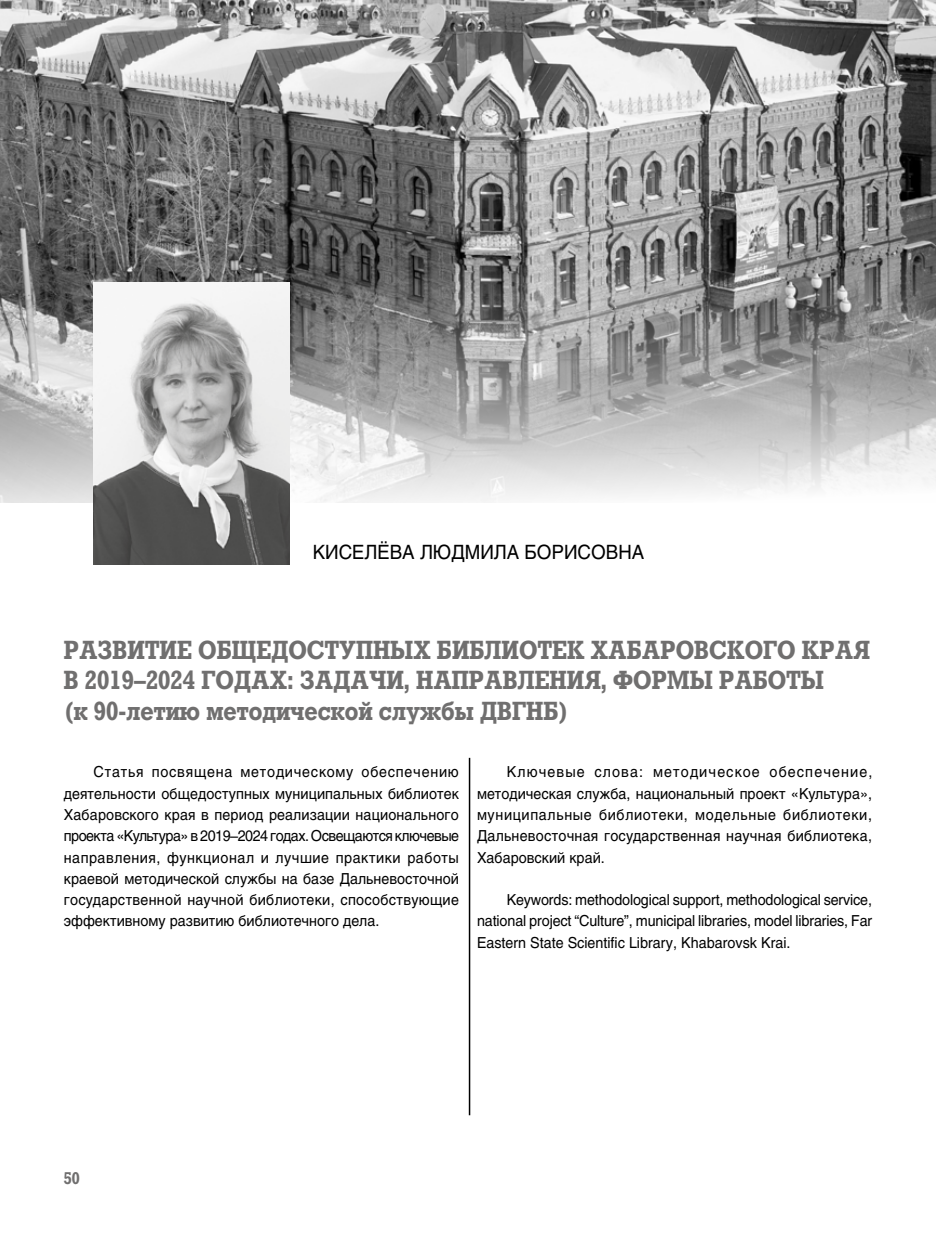
<style>
.page{position:relative;width:936px;height:1234px;background:#fff}
.page>*{position:absolute;margin:0;border:0;box-sizing:border-box;transform-origin:0 0}
.t1{font:700 25.5px/30.6px "Rodeo C";color:#706f6f;scale:.9 1}
.t2{font:19.5px "Helios C";color:#000;scale:.95 1}
.t3{font:700 16.5px "Rodeo C";color:#706f6f;scale:.9 1}
.t4{font:15px/21.3px "Helios C";color:#000;text-align:justify;scale:.95 1}
</style>
<div class="page">
<img style="left:0;top:0;width:935px;height:502px">
<img style="left:94px;top:282px;width:195px;height:282px">
<hr style="left:469px;top:757px;width:1px;height:357px;background:#000">
<h2 class="t2" style="left:313px;top:540px;width:350px">КИСЕЛЁВА ЛЮДМИЛА БОРИСОВНА</h2>
<h1 class="t1" style="left:64px;top:634px;width:897px">РАЗВИТИЕ ОБЩЕДОСТУПНЫХ БИБЛИОТЕК ХАБАРОВСКОГО КРАЯ<br>В 2019–2024 ГОДАХ: ЗАДАЧИ, НАПРАВЛЕНИЯ, ФОРМЫ РАБОТЫ<br>(к 90-летию методической службы ДВГНБ)</h1>
<p class="t4" style="left:64px;top:761px;width:417px;text-indent:30px">Статья посвящена методическому обеспечению деятельности общедоступных муниципальных библиотек Хабаровского края в период реализации национального проекта «Культура» в 2019–2024 годах. Освещаются ключевые направления, функционал и лучшие практики работы краевой методической службы на базе Дальневосточной государственной научной библиотеки, способствующие эффективному развитию библиотечного дела.</p>
<p class="t4" style="left:477px;top:761px;width:417px;text-indent:30px">Ключевые слова: методическое обеспечение, методическая служба, национальный проект «Культура», муниципальные библиотеки, модельные библиотеки, Дальневосточная государственная научная библиотека, Хабаровский край.</p>
<p class="t4" style="left:477px;top:888px;width:417px;text-indent:30px">Keywords: methodological support, methodological service, national project “Culture”, municipal libraries, model libraries, Far Eastern State Scientific Library, Khabarovsk Krai.</p>
<p class="t3" style="left:64px;top:1167px;width:19px">50</p>
</div>
